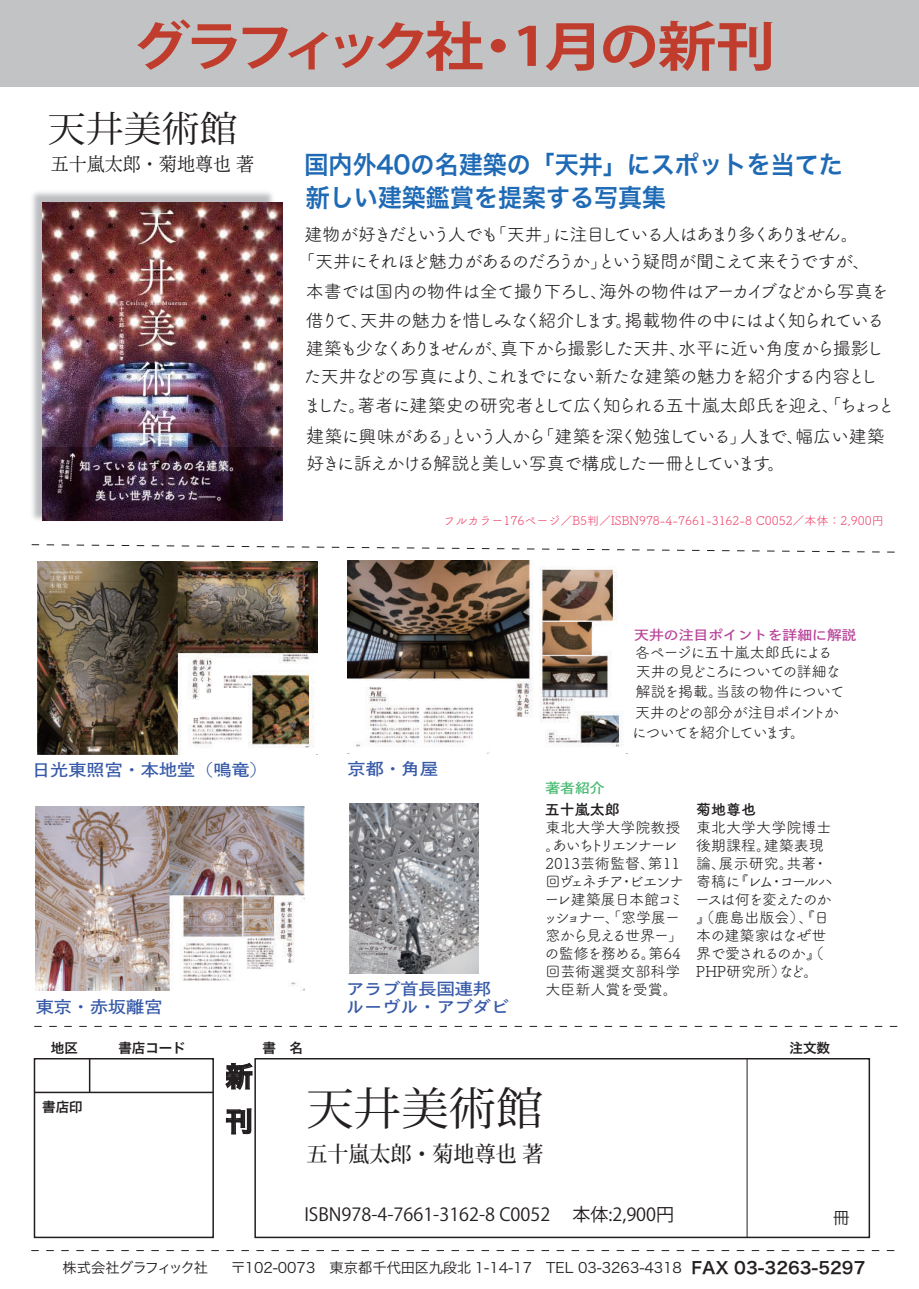
<style>
.page{position:relative;width:919px;height:1289px;background:#fff}
.page>*{position:absolute;margin:0;border:0;box-sizing:border-box;transform-origin:0 0}
.t1{font:700 53.1px "Koz Go Pro";letter-spacing:-.095em;color:#c03d2d;scale:1.1 1}
.t2{font:45px "Koz Min Pr 6 N";color:#231f20;scale:1.05 1}
.t3{font:36px "Koz Min Pr 6 N";color:#231f20;scale:1.05 1}
.t4{font:27px "Hira Kaku Pro N W6";color:#231f20}
.t5{font:25.05px "Hiragino Sans GB W6";color:#1f6ab5;scale:.96 1}
.t6{font:500 21.9px "Koz Min Pro";color:#231f20;scale:.96 1}
.t7{font:18.75px "Toppan Bunkyu Mincho Pr 6 N";color:#231f20;scale:.96 1}
.t8{font:18px/28.7px "Tsuku B Rd Gothic";letter-spacing:-.1em;color:#231f20}
.t9{font:18px "Tsuku B Rd Gothic";letter-spacing:-.07em;color:#231f20}
.t10{font:18px "Koz Go Pro";color:#231f20}
.t11{font:18px "Tsuku B Rd Gothic";letter-spacing:-.15em;color:#231f20}
.t12{font:18px "Tsuku B Rd Gothic";letter-spacing:-.125em;color:#231f20}
.t13{font:16.5px/18px "Toppan Bunkyu Gothic Pr 6 N DB";color:#375aa8;scale:1.1 1}
.t14{font:16.5px "Hira Kaku Pro N W3";color:#231f20}
.t15{font:15px/18px "Tsuku B Rd Gothic";letter-spacing:-.03em;color:#231f20}
.t16{font:15px/18px "Tsuku B Rd Gothic";color:#231f20}
.t17{font:15px/18.5px "Tsuku B Rd Gothic";letter-spacing:-.05em;color:#231f20}
.t18{font:15px "Tsuku B Rd Gothic";letter-spacing:-.09em;color:#231f20}
.t19{font:700 15px "Tsuku B Rd Gothic";color:#231f20}
.t20{font:14.25px "Hira Kaku Pro W3";color:#231f20}
.t21{font:13.5px "Hira Kaku Pro W6";color:#231f20}
.t22{font:13.5px "Toppan Bunkyu Gothic Pr 6 N DB";color:#b84198;scale:1.1 1}
.t23{font:13.5px "Toppan Bunkyu Gothic Pr 6 N DB";color:#43b86f;scale:1.1 1}
.t24{font:12px "Tsuku B Rd Gothic";color:#ef426b}
.s1{font-family:"Hira Kaku Pro W6";font-size:16.5px}
</style>
<div class="page">
<svg style="left:31px;top:1250px;width:863px;height:1px"></svg>
<div style="left:0;top:0;width:918px;height:87px;background:#c2c3c5"></div>
<div style="left:34px;top:1057px;width:180px;height:181px;border:2px solid #231f20"></div>
<hr style="left:89px;top:1058px;width:1px;height:34px;background:#231f20">
<div style="left:254px;top:1057px;width:616px;height:181px;border:2px solid #231f20"></div>
<hr style="left:746px;top:1058px;width:1px;height:179px;background:#231f20">
<hr style="left:34px;top:1091px;width:179px;height:2px;background:#231f20">
<svg style="left:225px;top:1108px;width:27px;height:27px"></svg>
<svg style="left:225px;top:1062px;width:28px;height:28px"></svg>
<svg style="left:34px;top:1026px;width:863px;height:1px"></svg>
<img style="left:32px;top:192px;width:251px;height:329px">
<svg style="left:31px;top:544px;width:864px;height:9px"></svg>
<img style="left:42px;top:202px;width:240px;height:246px">
<img style="left:42px;top:448px;width:240px;height:72px">
<img style="left:38px;top:562px;width:279px;height:192px">
<img style="left:347px;top:560px;width:276px;height:193px">
<img style="left:36px;top:806px;width:268px;height:184px">
<img style="left:349px;top:803px;width:129px;height:170px">
<h1 class="t1" style="left:132px;top:12px;width:585px">グラフィック社・1月の新刊</h1>
<h3 class="t3" style="left:48px;top:108px;width:182px">天井美術館</h3>
<p class="t7" style="left:51px;top:146px;width:213px">五十嵐太郎・菊地尊也 著</p>
<h3 class="t5" style="left:304px;top:148px;width:562px">国内外40の名建築の「天井」にスポットを当てた</h3>
<h3 class="t5" style="left:306px;top:181px;width:376px">新しい建築鑑賞を提案する写真集</h3>
<p class="t11" style="left:304px;top:221px;width:556px">建物が好きだという人でも「天井」に注目している人はあまり多くありません。</p>
<p class="t8" style="left:303px;top:246px;width:593px;text-indent:-6px">「天井にそれほど魅力があるのだろうか」という疑問が聞こえて来そうですが、<br>本書では国内の物件は全て撮り下ろし、海外の物件はアーカイブなどから写真を借りて、天井の魅力を惜しみなく紹介します。掲載物件の中にはよく知られている建築も少なくありませんが、真下から撮影した天井、水平に近い角度から撮影した天井などの写真により、これまでにない新たな建築の魅力を紹介する内容としました。著者に建築史の研究者として広く知られる五十嵐太郎氏を迎え、「ちょっと</p>
<p class="t8" style="left:306px;top:411px;width:19px">」</p>
<p class="t9" style="left:306px;top:422px;width:579px">建築に興味がある」という人から「建築を深く勉強している」人まで、幅広い建築</p>
<p class="t12" style="left:306px;top:450px;width:480px">好きに訴えかける解説と美しい写真で構成した一冊としています。</p>
<p class="t24" style="left:443px;top:511px;width:441px">フルカラー176ページ／B5判／ISBN978-4-7661-3162-8 C0052／本体：2,900円</p>
<p class="t22" style="left:634px;top:627px;width:204px">天井の注目ポイントを詳細に解説</p>
<p class="t13" style="left:32px;top:761px;width:215px">日光東照宮・本地堂（鳴竜）</p>
<p class="t13" style="left:36px;top:998px;width:117px">東京・赤坂離宮</p>
<p class="t13" style="left:347px;top:760px;width:84px">京都・角屋</p>
<p class="t13" style="left:346px;top:980px;width:150px">アラブ首長国連邦ルーヴル・アブダビ</p>
<p class="t23" style="left:545px;top:780px;width:55px">著者紹介</p>
<p class="t17" style="left:635px;top:642px;width:206px">各ページに五十嵐太郎氏による天井の見どころについての詳細な</p>
<p class="t17" style="left:635px;top:679px;width:211px;line-height:21.5px">解説を掲載。当該の物件について天井のどの部分が注目ポイントか</p>
<p class="t18" style="left:632px;top:720px;width:175px">についてを紹介しています。</p>
<p class="t19" style="left:544px;top:797px;width:76px">五十嵐太郎</p>
<p class="t15" style="left:543px;top:817px;width:142px">東北大学大学院教授。あいちトリエンナーレ<br>2013芸術監督、第11回ヴェネチア・ビエンナーレ建築展日本館コミッショナー、「窓学展ー窓から見える世界ー」の監修を務める。第64回芸術選奨文部科学大臣新人賞を受賞。</p>
<p class="t19" style="left:696px;top:797px;width:61px">菊地尊也</p>
<p class="t16" style="left:695px;top:817px;width:140px">東北大学大学院博士後期課程。建築表現論、展示研究。共著・寄稿に『レム・コールハースは何を変えたのか』（鹿島出版会）、『日本の建築家はなぜ世界で愛されるのか』（<br>PHP研究所）など。</p>
<p class="t21" style="left:51px;top:1035px;width:136px">地区　　　書店コード</p>
<p class="t21" style="left:262px;top:1035px;width:42px">書　名</p>
<p class="t21" style="left:789px;top:1035px;width:42px">注文数</p>
<p class="t21" style="left:42px;top:1094px;width:42px">書店印</p>
<h3 class="t4" style="left:225px;top:1051px;width:28px">新</h3>
<h3 class="t4" style="left:225px;top:1096px;width:28px">刊</h3>
<h2 class="t2" style="left:306px;top:1082px;width:227px">天井美術館</h2>
<p class="t6" style="left:306px;top:1138px;width:248px">五十嵐太郎・菊地尊也 著</p>
<p class="t10" style="left:304px;top:1202px;width:371px">ISBN978-4-7661-3162-8 C0052　 本体:2,900円</p>
<p class="t14" style="left:833px;top:1203px;width:18px">冊</p>
<p class="t20" style="left:63px;top:1254px;width:804px">株式会社グラフィック社　 〒102-0073　東京都千代田区九段北 1-14-17　TEL 03-3263-4318 <span class="s1">FAX 03-3263-5297</span></p>
</div>
